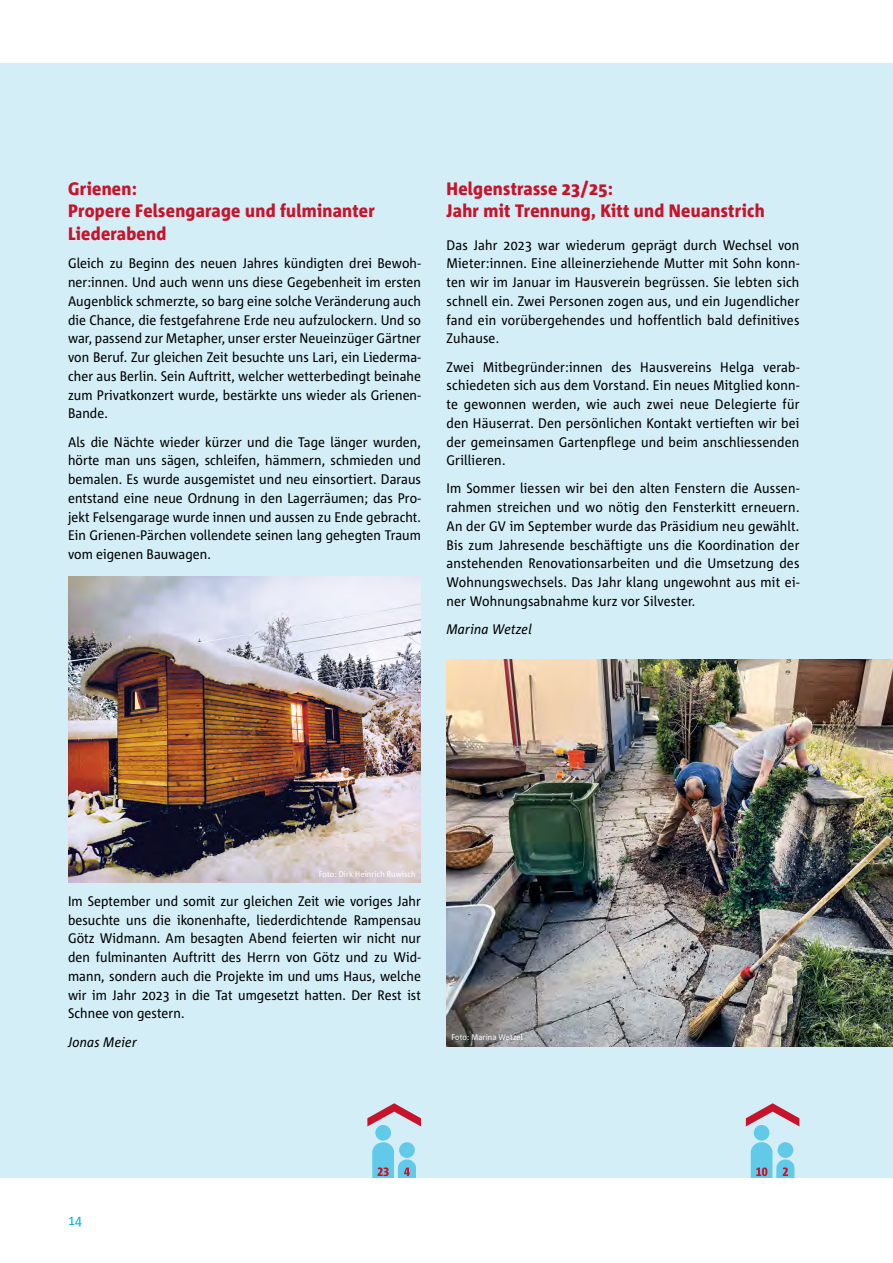
<style>
.page{position:relative;width:893px;height:1263px;background:#fff}
.page>*{position:absolute;margin:0;border:0;box-sizing:border-box;transform-origin:0 0}
.t1{font:800 18px/22.5px "Corpid C1 s S Cd";letter-spacing:.015em;color:#c8142b}
.t2{font:13.8px/18.8px "Corpid C1 s S Cd";letter-spacing:.005em;color:#000;text-align:justify}
.t3{font:italic 13.8px "Corpid C1 s S Cd";letter-spacing:.015em;color:#000}
.t4{font:13.8px "Corpid C1 s S Cd";color:#00b5e1}
.t5{font:8.25px "Corpid C1 s S Cd";letter-spacing:.015em;color:#fff}
</style>
<div class="page">
<div style="left:0;top:64px;width:893px;height:1114px;background:#d4eef7"></div>
<svg style="left:746px;top:1103px;width:53px;height:23px"></svg>
<div style="left:754px;top:1125px;width:15px;height:16px;background:#60cae8;border-radius:50%"></div>
<svg style="left:751px;top:1142px;width:43px;height:36px"></svg>
<svg style="left:367px;top:1103px;width:54px;height:23px"></svg>
<div style="left:375px;top:1125px;width:16px;height:16px;background:#60cae8;border-radius:50%"></div>
<svg style="left:372px;top:1142px;width:44px;height:36px"></svg>
<img style="left:68px;top:576px;width:353px;height:306px">
<img style="left:446px;top:659px;width:447px;height:387px">
<h1 class="t1" style="left:68px;top:177px;width:308px">Grienen:<br>Propere Felsengarage und fulminanter<br>Liederabend</h1>
<p class="t2" style="left:68px;top:254px;width:354px">Gleich zu Beginn des neuen Jahres kündigten drei Bewoh&shy;ner:innen. Und auch wenn uns diese Gegebenheit im ersten Augenblick schmerzte, so barg eine solche Veränderung auch die Chance, die festgefahrene Erde neu aufzulockern. Und so war, passend zur Metapher, unser erster Neueinzüger Gärtner von Beruf. Zur gleichen Zeit besuchte uns Lari, ein Liederma&shy;cher aus Berlin. Sein Auftritt, welcher wetterbedingt beinahe zum Privatkonzert wurde, bestärkte uns wieder als Grienen-Bande.</p>
<p class="t2" style="left:68px;top:432px;width:354px">Als die Nächte wieder kürzer und die Tage länger wurden, hörte man uns sägen, schleifen, hämmern, schmieden und bemalen. Es wurde ausgemistet und neu einsortiert. Daraus entstand eine neue Ordnung in den Lagerräumen; das Pro&shy;jekt Felsengarage wurde innen und aussen zu Ende gebracht.<br>Ein Grienen-Pärchen vollendete seinen lang gehegten Traum vom eigenen Bauwagen.</p>
<h1 class="t1" style="left:446px;top:177px;width:320px">Helgenstrasse 23/25:<br>Jahr mit Trennung, Kitt und Neuanstrich</h1>
<p class="t2" style="left:446px;top:235px;width:354px">Das Jahr 2023 war wiederum geprägt durch Wechsel von Mieter:innen. Eine alleinerziehende Mutter mit Sohn konn&shy;ten wir im Januar im Hausverein begrüssen. Sie lebten sich schnell ein. Zwei Personen zogen aus, und ein Jugendlicher fand ein vorübergehendes und hoffentlich bald definitives Zuhause.</p>
<p class="t2" style="left:446px;top:357px;width:354px">Zwei Mitbegründer:innen des Hausvereins Helga verab&shy;schiedeten sich aus dem Vorstand. Ein neues Mitglied konn&shy;te gewonnen werden, wie auch zwei neue Delegierte für den Häuserrat. Den persönlichen Kontakt vertieften wir bei der gemeinsamen Gartenpflege und beim anschliessenden Grillieren.</p>
<p class="t2" style="left:446px;top:479px;width:354px">Im Sommer liessen wir bei den alten Fenstern die Aussen&shy;rahmen streichen und wo nötig den Fensterkitt erneuern.<br>An der GV im September wurde das Präsidium neu gewählt.<br>Bis zum Jahresende beschäftigte uns die Koordination der anstehenden Renovationsarbeiten und die Umsetzung des Wohnungswechsels. Das Jahr klang ungewohnt aus mit ei&shy;ner Wohnungsabnahme kurz vor Silvester.</p>
<p class="t3" style="left:446px;top:620px;width:87px">Marina Wetzel</p>
<p class="t5" style="left:319px;top:869px;width:98px">Foto: Dirk Heinrich Ruwisch</p>
<p class="t2" style="left:68px;top:891px;width:354px">Im September und somit zur gleichen Zeit wie voriges Jahr besuchte uns die ikonenhafte, liederdichtende Rampensau Götz Widmann. Am besagten Abend feierten wir nicht nur den fulminanten Auftritt des Herrn von Götz und zu Wid&shy;mann, sondern auch die Projekte im und ums Haus, welche wir im Jahr 2023 in die Tat umgesetzt hatten. Der Rest ist Schnee von gestern.</p>
<p class="t3" style="left:68px;top:1033px;width:70px">Jonas Meier</p>
<p class="t5" style="left:452px;top:1032px;width:73px">Foto: Marina Wetzel</p>
<p class="t4" style="left:68px;top:1211px;width:16px">14</p>
</div>
